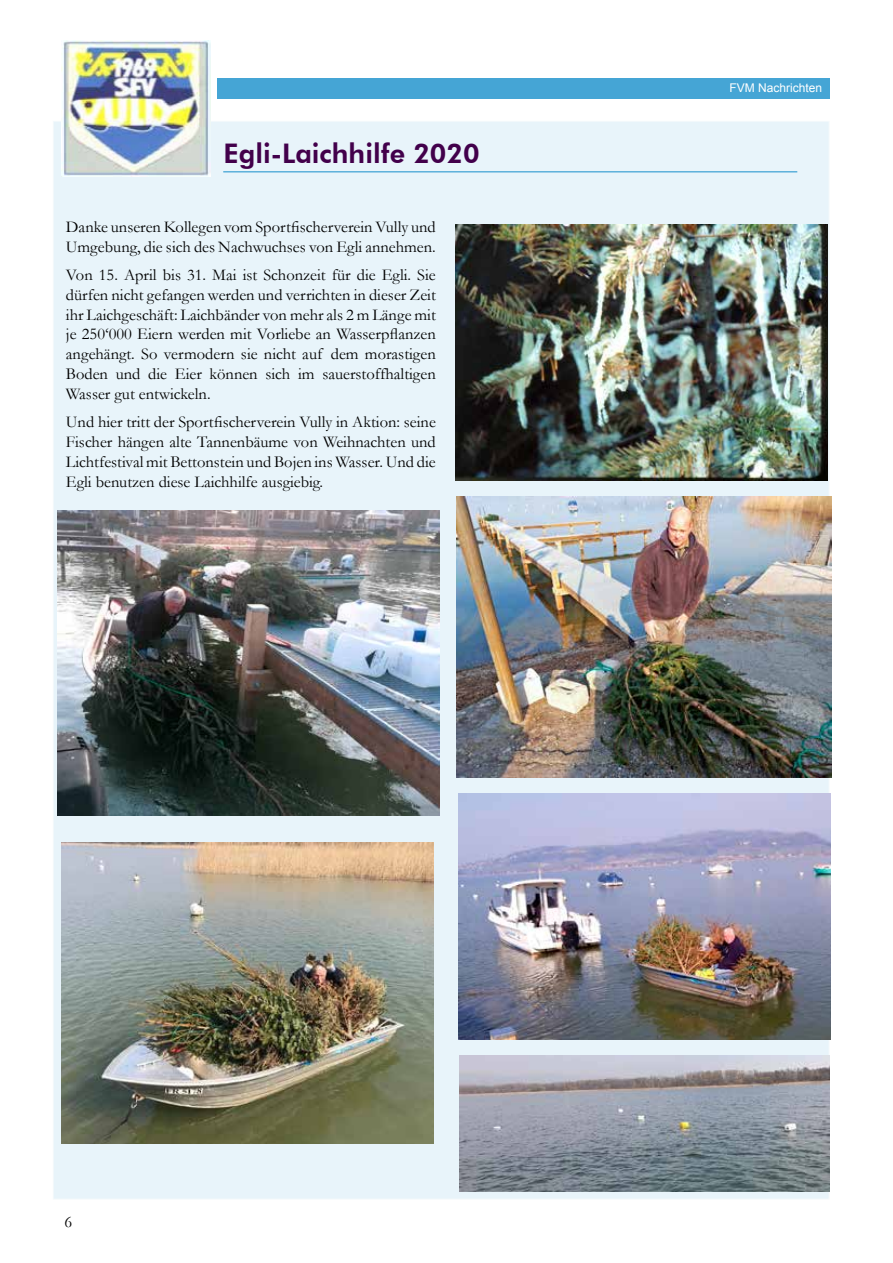
<style>
.page{position:relative;width:893px;height:1263px;background:#fff}
.page>*{position:absolute;margin:0;border:0;box-sizing:border-box;transform-origin:0 0}
.t1{font:800 27px "Futura BT";color:#42004b}
.t2{font:16.5px/19.8px "Garamond";color:#000;text-align:justify}
.t3{font:12px "Arial";color:#fff}
</style>
<div class="page">
<div style="left:217px;top:79px;width:612px;height:20px;background:#45a5d5"></div>
<div style="left:53px;top:121px;width:776px;height:1078px;background:#e8f4fa"></div>
<hr style="left:223px;top:171px;width:574px;height:1px;background:#168fcb">
<img style="left:62px;top:40px;width:148px;height:136px">
<img style="left:455px;top:224px;width:373px;height:256px">
<img style="left:459px;top:1056px;width:370px;height:136px">
<img style="left:62px;top:842px;width:372px;height:301px">
<img style="left:57px;top:510px;width:382px;height:306px">
<img style="left:456px;top:496px;width:375px;height:282px">
<img style="left:458px;top:793px;width:372px;height:247px">
<h1 class="t1" style="left:223px;top:137px;width:258px">Egli-Laichhilfe 2020</h1>
<p class="t2" style="left:66px;top:216px;width:371px">Danke unseren Kollegen vom Sportfischerverein Vully und<br>Umgebung, die sich des Nachwuchses von Egli annehmen.</p>
<p class="t2" style="left:66px;top:264px;width:371px">Von 15. April bis 31. Mai ist Schonzeit für die Egli. Sie dürfen nicht gefangen werden und verrichten in dieser Zeit ihr Laichgeschäft: Laichbänder von mehr als 2 m Länge mit je 250‘000 Eiern werden mit Vorliebe an Wasserpflanzen angehängt. So vermodern sie nicht auf dem morastigen Boden und die Eier können sich im sauerstoffhaltigen Wasser gut entwickeln.</p>
<p class="t2" style="left:66px;top:412px;width:371px">Und hier tritt der Sportfischerverein Vully in Aktion: seine Fischer hängen alte Tannenbäume von Weihnachten und Lichtfestival mit Bettonstein und Bojen ins Wasser. Und die Egli benutzen diese Laichhilfe ausgiebig.</p>
<p class="t3" style="left:729px;top:80px;width:94px">FVM Nachrichten</p>
<p class="t2" style="left:65px;top:1211px;width:9px">6</p>
</div>
